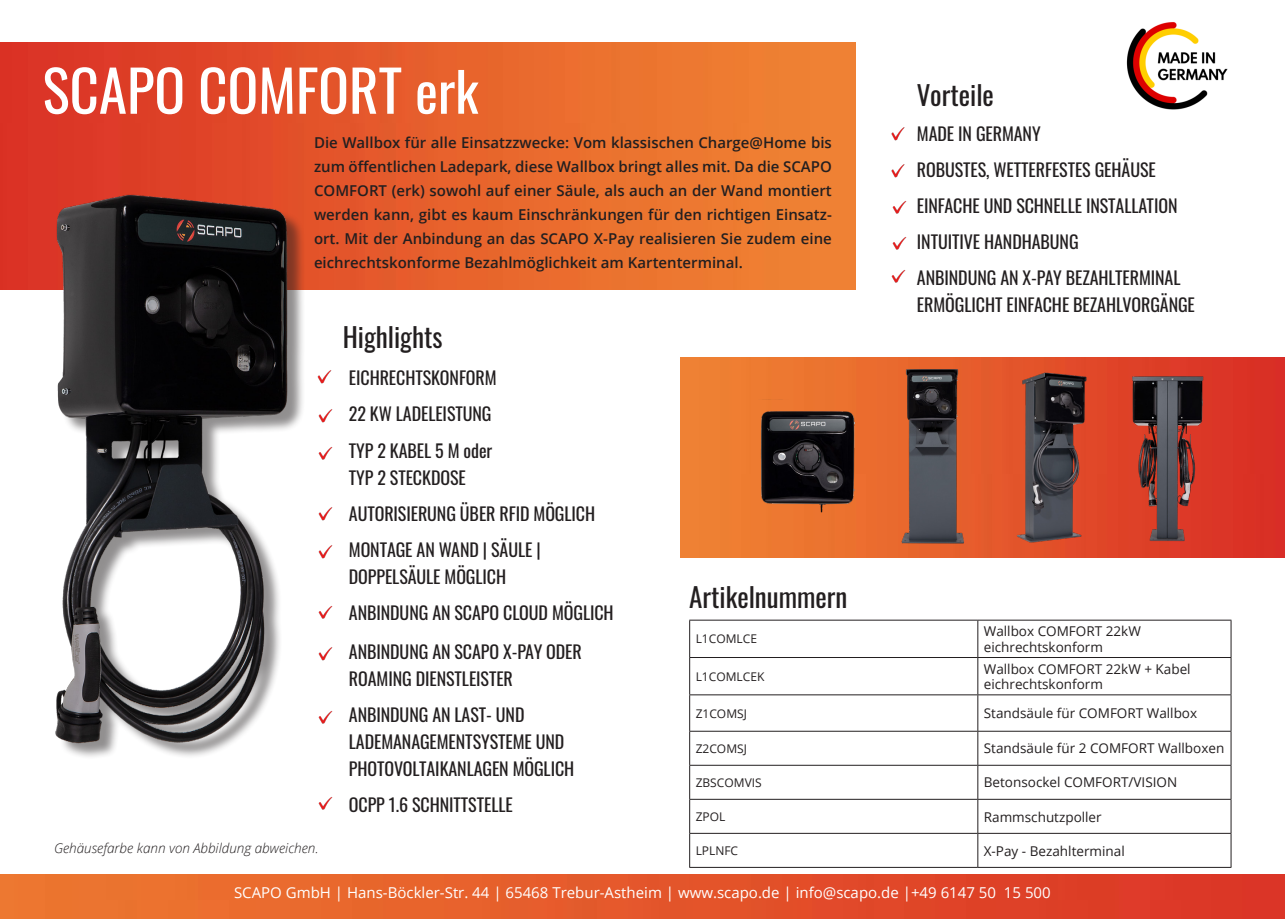
<style>
.page{position:relative;width:1285px;height:919px;background:#fff}
.page>*{position:absolute;margin:0;border:0;box-sizing:border-box;transform-origin:0 0}
.t1{font:57px "Oswald";color:#fff}
.t2{font:27px "Oswald";color:#231f20}
.t3{font:18px/36px "Oswald";letter-spacing:-.005em;color:#231f20}
.t4{font:600 15px/24px "Open Sans";color:#231f20;text-align:justify}
.t5{font:15px "Open Sans";color:#fff}
.t6{font:13.5px "Open Sans";color:#231f20}
.t7{font:italic 300 13.5px "Open Sans";color:#231f20}
.t8{font:12px "Open Sans";color:#231f20}
.s1{font-size:54px}
</style>
<div class="page">
<img style="left:0;top:43px;width:855px;height:246px">
<img style="left:680px;top:357px;width:604px;height:200px">
<img style="left:0;top:874px;width:1284px;height:44px">
<img style="left:886px;top:366px;width:103px;height:192px">
<img style="left:1005px;top:357px;width:92px;height:194px">
<img style="left:1101px;top:357px;width:131px;height:198px">
<img style="left:891px;top:127px;width:14px;height:14px">
<img style="left:891px;top:164px;width:14px;height:14px">
<img style="left:892px;top:201px;width:15px;height:13px">
<img style="left:892px;top:237px;width:15px;height:13px">
<img style="left:891px;top:270px;width:15px;height:13px">
<img style="left:0;top:124px;width:330px;height:633px">
<img style="left:741px;top:357px;width:139px;height:200px">
<img style="left:1126px;top:22px;width:102px;height:88px">
<hr style="left:689px;top:619px;width:288px;height:1px;background:#231f20">
<hr style="left:689px;top:620px;width:1px;height:37px;background:#231f20">
<hr style="left:977px;top:619px;width:254px;height:1px;background:#231f20">
<hr style="left:977px;top:620px;width:1px;height:37px;background:#231f20">
<hr style="left:1230px;top:620px;width:1px;height:37px;background:#231f20">
<hr style="left:689px;top:657px;width:288px;height:1px;background:#231f20">
<hr style="left:689px;top:657px;width:1px;height:37px;background:#231f20">
<hr style="left:977px;top:657px;width:254px;height:1px;background:#231f20">
<hr style="left:977px;top:657px;width:1px;height:37px;background:#231f20">
<hr style="left:1230px;top:657px;width:1px;height:37px;background:#231f20">
<hr style="left:689px;top:694px;width:288px;height:1px;background:#231f20">
<hr style="left:689px;top:695px;width:1px;height:35px;background:#231f20">
<hr style="left:977px;top:694px;width:254px;height:1px;background:#231f20">
<hr style="left:977px;top:695px;width:1px;height:35px;background:#231f20">
<hr style="left:1230px;top:695px;width:1px;height:35px;background:#231f20">
<hr style="left:689px;top:730px;width:288px;height:1px;background:#231f20">
<hr style="left:689px;top:731px;width:1px;height:33px;background:#231f20">
<hr style="left:977px;top:730px;width:254px;height:1px;background:#231f20">
<hr style="left:977px;top:731px;width:1px;height:33px;background:#231f20">
<hr style="left:1230px;top:731px;width:1px;height:33px;background:#231f20">
<hr style="left:689px;top:764px;width:288px;height:1px;background:#231f20">
<hr style="left:689px;top:765px;width:1px;height:33px;background:#231f20">
<hr style="left:977px;top:764px;width:254px;height:1px;background:#231f20">
<hr style="left:977px;top:765px;width:1px;height:33px;background:#231f20">
<hr style="left:1230px;top:765px;width:1px;height:33px;background:#231f20">
<hr style="left:689px;top:798px;width:288px;height:1px;background:#231f20">
<hr style="left:689px;top:799px;width:1px;height:33px;background:#231f20">
<hr style="left:977px;top:798px;width:254px;height:1px;background:#231f20">
<hr style="left:977px;top:799px;width:1px;height:33px;background:#231f20">
<hr style="left:1230px;top:799px;width:1px;height:33px;background:#231f20">
<hr style="left:689px;top:832px;width:288px;height:1px;background:#231f20">
<hr style="left:689px;top:833px;width:1px;height:33px;background:#231f20">
<hr style="left:977px;top:832px;width:254px;height:1px;background:#231f20">
<hr style="left:977px;top:833px;width:1px;height:33px;background:#231f20">
<hr style="left:1230px;top:833px;width:1px;height:33px;background:#231f20">
<hr style="left:689px;top:866px;width:288px;height:1px;background:#231f20">
<hr style="left:977px;top:866px;width:254px;height:1px;background:#231f20">
<img style="left:311px;top:364px;width:21px;height:25px">
<img style="left:312px;top:403px;width:21px;height:26px">
<img style="left:313px;top:440px;width:20px;height:26px">
<img style="left:312px;top:501px;width:21px;height:25px">
<img style="left:313px;top:539px;width:20px;height:26px">
<img style="left:313px;top:599px;width:20px;height:26px">
<img style="left:312px;top:641px;width:21px;height:25px">
<img style="left:313px;top:704px;width:20px;height:26px">
<img style="left:318px;top:797px;width:15px;height:13px">
<p class="t1" style="left:43px;top:40px;width:437px">SCAPO COMFORT <span class="s1">erk</span></p>
<p class="t4" style="left:314px;top:130px;width:519px">Die Wallbox für alle Einsatzzwecke: Vom klassischen Charge@Home bis zum öffentlichen Ladepark, diese Wallbox bringt alles mit. Da die SCAPO COMFORT (erk) sowohl auf einer Säule, als auch an der Wand montiert werden kann, gibt es kaum Einschränkungen für den richtigen Einsatz&shy;ort. Mit der Anbindung an das SCAPO X-Pay realisieren Sie zudem eine eichrechtskonforme Bezahlmöglichkeit am Kartenterminal.</p>
<p class="t2" style="left:343px;top:313px;width:101px">Highlights</p>
<p class="t2" style="left:916px;top:71px;width:78px">Vorteile</p>
<p class="t3" style="left:916px;top:113px;width:240px">MADE IN GERMANY<br>ROBUSTES, WETTERFESTES GEHÄUSE</p>
<p class="t3" style="left:916px;top:185px;width:262px">EINFACHE UND SCHNELLE INSTALLATION</p>
<p class="t3" style="left:916px;top:221px;width:163px">INTUITIVE HANDHABUNG</p>
<p class="t3" style="left:916px;top:257px;width:265px">ANBINDUNG AN X-PAY BEZAHLTERMINAL</p>
<p class="t3" style="left:916px;top:284px;width:279px">ERMÖGLICHT EINFACHE BEZAHLVORGÄNGE</p>
<p class="t3" style="left:349px;top:358px;width:149px">EICHRECHTSKONFORM</p>
<p class="t3" style="left:349px;top:394px;width:144px">22 KW LADELEISTUNG</p>
<p class="t3" style="left:349px;top:430px;width:145px">TYP 2 KABEL 5 M oder</p>
<p class="t3" style="left:349px;top:457px;width:248px">TYP 2 STECKDOSE<br>AUTORISIERUNG ÜBER RFID MÖGLICH<br>MONTAGE AN WAND | SÄULE |</p>
<p class="t3" style="left:349px;top:556px;width:266px">DOPPELSÄULE MÖGLICH<br>ANBINDUNG AN SCAPO CLOUD MÖGLICH</p>
<p class="t3" style="left:349px;top:636px;width:234px;line-height:27px">ANBINDUNG AN SCAPO X-PAY ODER<br>ROAMING DIENSTLEISTER</p>
<p class="t3" style="left:349px;top:699px;width:217px;line-height:27px">ANBINDUNG AN LAST- UND<br>LADEMANAGEMENTSYSTEME UND</p>
<p class="t3" style="left:349px;top:748px;width:227px">PHOTOVOLTAIKANLAGEN MÖGLICH</p>
<p class="t3" style="left:349px;top:784px;width:165px">OCPP 1.6 SCHNITTSTELLE</p>
<p class="t2" style="left:689px;top:573px;width:159px">Artikelnummern</p>
<p class="t6" style="left:983px;top:622px;width:158px">Wallbox COMFORT 22kW</p>
<p class="t6" style="left:983px;top:637px;width:121px">eichrechtskonform</p>
<p class="t8" style="left:695px;top:630px;width:63px">L1COMLCE</p>
<p class="t6" style="left:983px;top:659px;width:208px">Wallbox COMFORT 22kW + Kabel</p>
<p class="t6" style="left:983px;top:674px;width:121px">eichrechtskonform</p>
<p class="t8" style="left:695px;top:668px;width:70px">L1COMLCEK</p>
<p class="t8" style="left:695px;top:705px;width:53px">Z1COMSJ</p>
<p class="t6" style="left:983px;top:704px;width:215px">Standsäule für COMFORT Wallbox</p>
<p class="t8" style="left:695px;top:740px;width:53px">Z2COMSJ</p>
<p class="t6" style="left:983px;top:739px;width:242px">Standsäule für 2 COMFORT Wallboxen</p>
<p class="t8" style="left:695px;top:774px;width:68px">ZBSCOMVIS</p>
<p class="t6" style="left:983px;top:773px;width:195px">Betonsockel COMFORT/VISION</p>
<p class="t8" style="left:695px;top:808px;width:31px">ZPOL</p>
<p class="t6" style="left:983px;top:807px;width:119px">Rammschutzpoller</p>
<p class="t8" style="left:695px;top:842px;width:44px">LPLNFC</p>
<p class="t6" style="left:983px;top:841px;width:142px">X-Pay - Bezahlterminal</p>
<p class="t5" style="left:234px;top:881px;width:818px">SCAPO GmbH | Hans-Böckler-Str. 44 | 65468 Trebur-Astheim | www.scapo.de | info@scapo.de |+49 6147 50 15 500</p>
<p class="t7" style="left:54px;top:838px;width:266px">Gehäusefarbe kann von Abbildung abweichen.</p>
</div>
